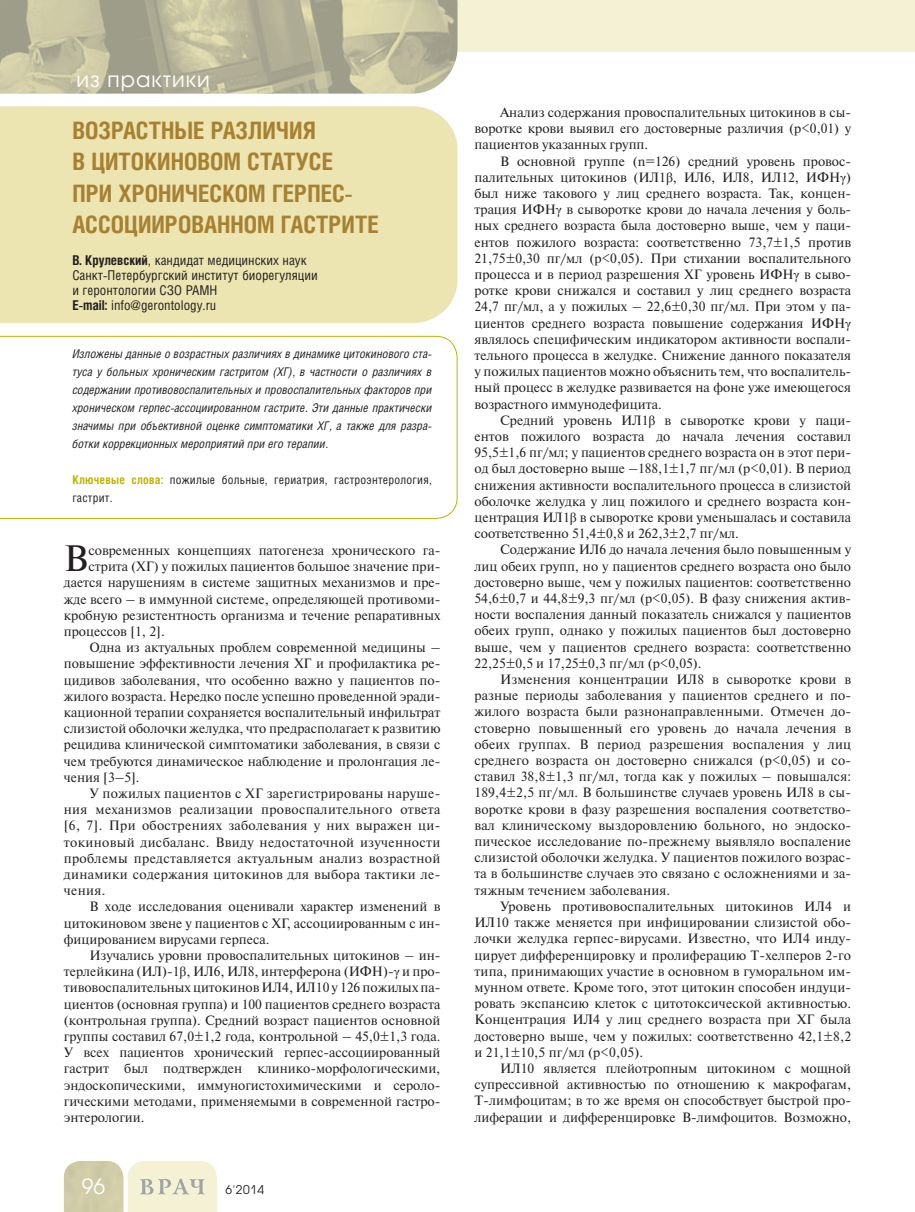
<style>
.page{position:relative;width:915px;height:1212px;background:#fff}
.page>*{position:absolute;margin:0;border:0;box-sizing:border-box;transform-origin:0 0}
.t1{font:36.6px "Newton C";color:#231f20}
.t2{font:700 24px/31.5px "Helios Cond";color:#a78131}
.t3{font:21px "Avant Garde Gothic C";letter-spacing:.05em;color:#fff}
.t4{font:13.5px/16.2px "Newton C";color:#231f20;text-align:justify}
.t5{font:13.5px "Newton C";letter-spacing:.025em;color:#231f20}
.t6{font:13.5px/15px "Helios Cond";color:#231f20}
.t7{font:italic 12px/18px "Helios Cond";color:#231f20;text-align:justify}
.t8{font:12px/18px "Helios Cond";letter-spacing:.02em;color:#231f20}
.t9{font:12px "Avant Garde Gothic C";color:#231f20}
.s1{font-weight:700}
.s2{font-weight:700;color:#c1b400}
.s3{font-family:"Times New Roman"}
</style>
<div class="page">
<div style="left:0;top:0;width:914px;height:51px;background:#f5f1d5"></div>
<svg style="left:64px;top:1161px;width:153px;height:51px"></svg>
<svg style="left:0;top:0;width:412px;height:94px"></svg>
<img style="left:412px;top:0;width:45px;height:94px">
<svg style="left:0;top:336px;width:457px;height:183px"></svg>
<div style="left:0;top:106px;width:457px;height:217px;background:#ece5b2"></div>
<h3 class="t3" style="left:77px;top:70px;width:135px">из практики</h3>
<h2 class="t2" style="left:72px;top:117px;width:308px">ВОЗРАСТНЫЕ РАЗЛИЧИЯ<br>В ЦИТОКИНОВОМ СТАТУСЕ<br>ПРИ ХРОНИЧЕСКОМ ГЕРПЕС-<br>АССОЦИИРОВАННОМ ГАСТРИТЕ</h2>
<p class="t6" style="left:72px;top:254px;width:247px"><span class="s1">В. Крулевский</span>, кандидат медицинских наук Санкт-Петербургский институт биорегуляции и геронтологии СЗО РАМН<br><span class="s1">E-mail:</span> info@gerontology.ru</p>
<p class="t7" style="left:72px;top:346px;width:361px">Изложены данные о возрастных различиях в динамике цитокинового ста&shy;туса у больных хроническим гастритом (ХГ), в частности о различиях в содержании противовоспалительных и провоспалительных факторов при хроническом герпес-ассоциированном гастрите. Эти данные практически значимы при объективной оценке симптоматики ХГ, а также для разра&shy;ботки коррекционных мероприятий при его терапии.</p>
<p class="t8" style="left:72px;top:472px;width:361px"><span class="s2">Ключевые слова:</span> пожилые больные, гериатрия, гастроэнтерология, гастрит.</p>
<h1 class="t1" style="left:64px;top:545px;width:26px">В</h1>
<p class="t4" style="left:88px;top:544px;width:353px">современных концепциях патогенеза хронического га-</p>
<p class="t4" style="left:88px;top:560px;width:353px">стрита (ХГ) у пожилых пациентов большое значение при-</p>
<p class="t4" style="left:64px;top:576px;width:378px">дается нарушениям в системе защитных механизмов и пре-</p>
<p class="t4" style="left:64px;top:592px;width:378px">жде всего – в иммунной системе, определяющей противоми-</p>
<p class="t4" style="left:64px;top:608px;width:378px">кробную резистентность организма и течение репаративных</p>
<p class="t4" style="left:64px;top:625px;width:102px">процессов [1, 2].</p>
<p class="t4" style="left:89px;top:641px;width:352px">Одна из актуальных проблем современной медицины –</p>
<p class="t4" style="left:64px;top:657px;width:378px">повышение эффективности лечения ХГ и профилактика ре-</p>
<p class="t4" style="left:64px;top:673px;width:378px">цидивов заболевания, что особенно важно у пациентов по-</p>
<p class="t4" style="left:64px;top:689px;width:378px">жилого возраста. Нередко после успешно проведенной эради-</p>
<p class="t4" style="left:64px;top:706px;width:378px">кационной терапии сохраняется воспалительный инфильтрат</p>
<p class="t4" style="left:64px;top:722px;width:378px">слизистой оболочки желудка, что предрасполагает к развитию</p>
<p class="t4" style="left:64px;top:738px;width:378px">рецидива клинической симптоматики заболевания, в связи с</p>
<p class="t4" style="left:64px;top:754px;width:378px">чем требуются динамическое наблюдение и пролонгация ле-</p>
<p class="t4" style="left:64px;top:770px;width:77px">чения [3–5].</p>
<p class="t5" style="left:89px;top:788px;width:352px">У пожилых пациентов с ХГ зарегистрированы наруше-</p>
<p class="t5" style="left:64px;top:804px;width:378px">ния механизмов реализации провоспалительного ответа</p>
<p class="t5" style="left:64px;top:821px;width:378px">[6, 7]. При обострениях заболевания у них выражен ци-</p>
<p class="t5" style="left:64px;top:837px;width:378px">токиновый дисбаланс. Ввиду недостаточной изученности</p>
<p class="t5" style="left:64px;top:853px;width:378px">проблемы представляется актуальным анализ возрастной</p>
<p class="t5" style="left:64px;top:869px;width:378px">динамики содержания цитокинов для выбора тактики ле-</p>
<p class="t4" style="left:64px;top:884px;width:43px">чения.</p>
<p class="t4" style="left:89px;top:900px;width:352px">В ходе исследования оценивали характер изменений в</p>
<p class="t4" style="left:64px;top:916px;width:378px">цитокиновом звене у пациентов с ХГ, ассоциированным с ин-</p>
<p class="t4" style="left:64px;top:932px;width:207px">фицированием вирусами герпеса.</p>
<p class="t4" style="left:89px;top:949px;width:352px">Изучались уровни провоспалительных цитокинов – ин-</p>
<p class="t4" style="left:64px;top:965px;width:378px">терлейкина (ИЛ)-1<span class="s3">β</span>, ИЛ6, ИЛ8, интерферона (ИФН)-<span class="s3">γ</span> и про-</p>
<p class="t4" style="left:64px;top:981px;width:378px">тивовоспалительных цитокинов ИЛ4, ИЛ10 у 126 пожилых па-</p>
<p class="t4" style="left:64px;top:997px;width:378px">циентов (основная группа) и 100 пациентов среднего возраста</p>
<p class="t4" style="left:64px;top:1013px;width:378px">(контрольная группа). Средний возраст пациентов основной</p>
<p class="t4" style="left:64px;top:1030px;width:378px">группы составил 67,0±1,2 года, контрольной – 45,0±1,3 года.</p>
<p class="t4" style="left:64px;top:1046px;width:378px">У всех пациентов хронический герпес-ассоциированный</p>
<p class="t4" style="left:64px;top:1062px;width:378px">гастрит был подтвержден клинико-морфологическими,</p>
<p class="t4" style="left:64px;top:1078px;width:378px">эндоскопическими, иммуногистохимическими и сероло-</p>
<p class="t4" style="left:64px;top:1094px;width:378px">гическими методами, применяемыми в современной гастро-</p>
<p class="t4" style="left:64px;top:1111px;width:82px">энтерологии.</p>
<h3 class="t3" style="left:82px;top:1177px;width:25px">96</h3>
<p class="t9" style="left:225px;top:1184px;width:40px">6'2014</p>
<p class="t4" style="left:474px;top:106px;width:378px;text-indent:26px">Анализ содержания провоспалительных цитокинов в сы&shy;воротке крови выявил его достоверные различия (р&lt;0,01) у пациентов указанных групп.</p>
<p class="t4" style="left:474px;top:154px;width:378px;text-indent:26px">В основной группе (n=126) средний уровень провос&shy;палительных цитокинов (ИЛ1<span class="s3">β</span>, ИЛ6, ИЛ8, ИЛ12, ИФН<span class="s3">γ</span>) был ниже такового у лиц среднего возраста. Так, концен&shy;трация ИФН<span class="s3">γ</span> в сыворотке крови до начала лечения у боль&shy;ных среднего возраста была достоверно выше, чем у паци&shy;ентов пожилого возраста: соответственно 73,7±1,5 против 21,75±0,30 пг/мл (р&lt;0,05). При стихании воспалительного процесса и в период разрешения ХГ уровень ИФН<span class="s3">γ</span> в сыво&shy;ротке крови снижался и составил у лиц среднего возраста 24,7 пг/мл, а у пожилых – 22,6±0,30 пг/мл. При этом у па&shy;циентов среднего возраста повышение содержания ИФН<span class="s3">γ </span>являлось специфическим индикатором активности воспали&shy;тельного процесса в желудке. Снижение данного показателя у пожилых пациентов можно объяснить тем, что воспалитель&shy;ный процесс в желудке развивается на фоне уже имеющегося возрастного иммунодефицита.</p>
<p class="t4" style="left:474px;top:413px;width:378px;text-indent:26px">Средний уровень ИЛ1<span class="s3">β</span> в сыворотке крови у паци&shy;ентов пожилого возраста до начала лечения составил 95,5±1,6 пг/мл; у пациентов среднего возраста он в этот пери&shy;од был достоверно выше –188,1±1,7 пг/мл (р&lt;0,01). В период снижения активности воспалительного процесса в слизистой оболочке желудка у лиц пожилого и среднего возраста кон&shy;центрация ИЛ1<span class="s3">β</span> в сыворотке крови уменьшалась и составила соответственно 51,4±0,8 и 262,3±2,7 пг/мл.</p>
<p class="t4" style="left:474px;top:543px;width:378px;text-indent:26px">Содержание ИЛ6 до начала лечения было повышенным у лиц обеих групп, но у пациентов среднего возраста оно было достоверно выше, чем у пожилых пациентов: соответственно 54,6±0,7 и 44,8±9,3 пг/мл (р&lt;0,05). В фазу снижения актив&shy;ности воспаления данный показатель снижался у пациентов обеих групп, однако у пожилых пациентов был достоверно выше, чем у пациентов среднего возраста: соответственно 22,25±0,5 и 17,25±0,3 пг/мл (р&lt;0,05).</p>
<p class="t4" style="left:474px;top:673px;width:378px;text-indent:26px">Изменения концентрации ИЛ8 в сыворотке крови в разные периоды заболевания у пациентов среднего и по&shy;жилого возраста были разнонаправленными. Отмечен до&shy;стоверно повышенный его уровень до начала лечения в обеих группах. В период разрешения воспаления у лиц среднего возраста он достоверно снижался (р&lt;0,05) и со&shy;ставил 38,8±1,3 пг/мл, тогда как у пожилых – повышался:<br>189,4±2,5 пг/мл. В большинстве случаев уровень ИЛ8 в сы&shy;воротке крови в фазу разрешения воспаления соответство&shy;вал клиническому выздоровлению больного, но эндоско&shy;пическое исследование по-прежнему выявляло воспаление слизистой оболочки желудка. У пациентов пожилого возрас&shy;та в большинстве случаев это связано с осложнениями и за&shy;тяжным течением заболевания.</p>
<p class="t4" style="left:474px;top:899px;width:378px;text-indent:26px">Уровень противовоспалительных цитокинов ИЛ4 и ИЛ10 также меняется при инфицировании слизистой обо&shy;лочки желудка герпес-вирусами. Известно, что ИЛ4 инду&shy;цирует дифференцировку и пролиферацию Т-хелперов 2-го типа, принимающих участие в основном в гуморальном им&shy;мунном ответе. Кроме того, этот цитокин способен индуци&shy;ровать экспансию клеток с цитотоксической активностью.<br>Концентрация ИЛ4 у лиц среднего возраста при ХГ была достоверно выше, чем у пожилых: соответственно 42,1±8,2 и 21,1±10,5 пг/мл (р&lt;0,05).</p>
<p class="t4" style="left:474px;top:1061px;width:378px;text-indent:26px">ИЛ10 является плейотропным цитокином с мощной супрессивной активностью по отношению к макрофагам, Т-лимфоцитам; в то же время он способствует быстрой про&shy;лиферации и дифференцировке В-лимфоцитов. Возможно,</p>
</div>
